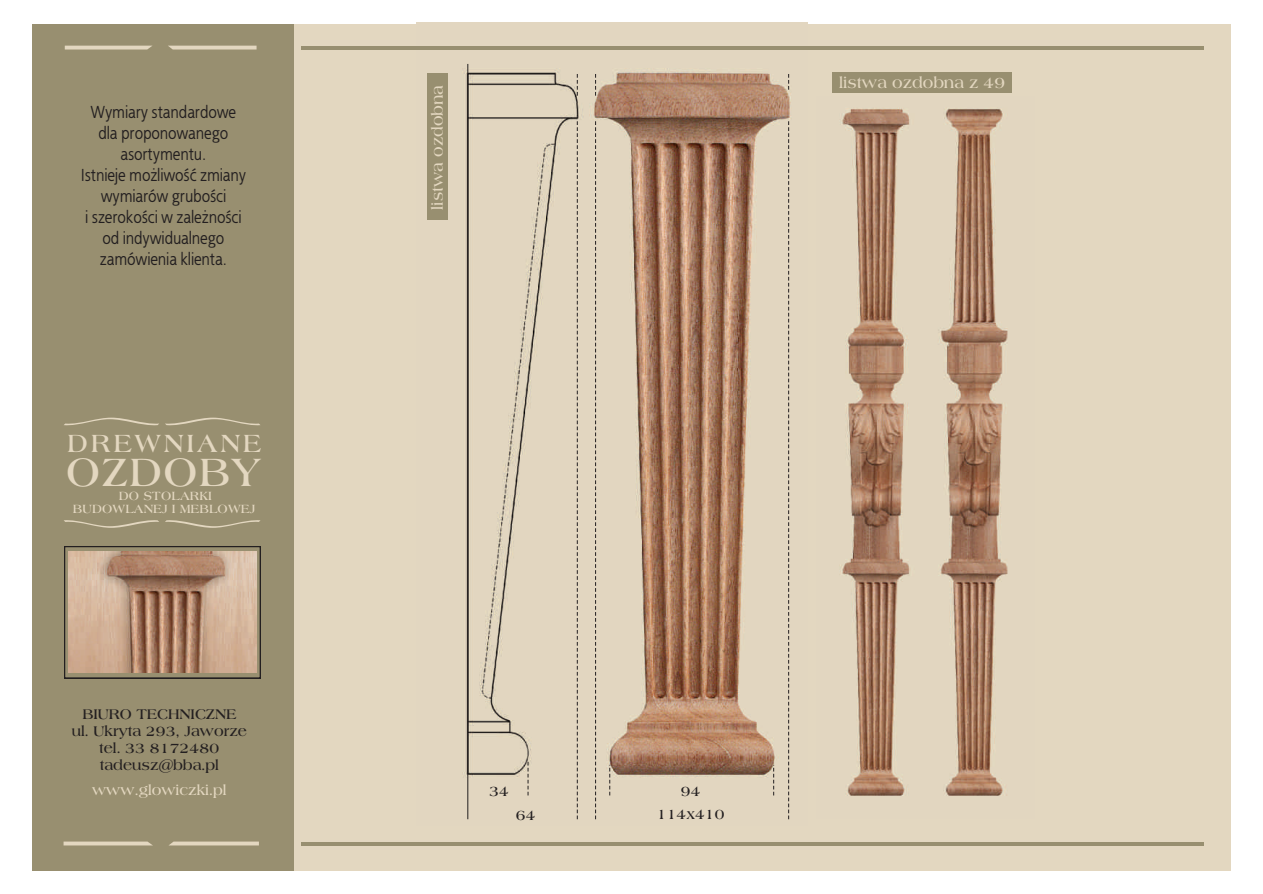
<style>
.page{position:relative;width:1263px;height:894px;background:#fff}
.page>*{position:absolute;margin:0;border:0;box-sizing:border-box;transform-origin:0 0}
.t1{font:700 39.3px "EFN Agabus";letter-spacing:.035em;color:#e3d7c0}
.t2{font:700 24.75px "EFN Agabus";letter-spacing:.12em;color:#e3d7c0}
.t3{font:17.25px/20.9px "EFN Bureau";color:#231f20;text-align:center}
.t4{font:700 15.15px "EFN Agabus";color:#e3d7c0}
.t5{font:700 13.95px/17px "EFN Agabus";color:#231f20;text-align:center}
.t6{font:700 13.95px "EFN Agabus";color:#e3d7c0}
.t7{font:700 13.8px/23.2px "EFN Agabus";color:#231f20;text-align:center}
.t8{font:700 11.85px/12.8px "EFN Agabus";letter-spacing:.015em;color:#e3d7c0;text-align:center}
</style>
<div class="page">
<div style="left:291px;top:24px;width:939px;height:847px;background:#e3d7c0"></div>
<img style="left:417px;top:22px;width:391px;height:798px">
<div style="left:32px;top:24px;width:262px;height:847px;background:#988f70"></div>
<svg style="left:64px;top:546px;width:197px;height:133px"></svg>
<svg style="left:65px;top:46px;width:192px;height:4px"></svg>
<svg style="left:64px;top:418px;width:196px;height:8px"></svg>
<svg style="left:64px;top:520px;width:197px;height:8px"></svg>
<svg style="left:64px;top:842px;width:195px;height:3px"></svg>
<hr style="left:302px;top:46px;width:902px;height:3px;background:#988f70">
<hr style="left:302px;top:842px;width:902px;height:3px;background:#988f70">
<div style="left:427px;top:73px;width:21px;height:146px;background:#988f70"></div>
<div style="left:833px;top:72px;width:179px;height:21px;background:#988f70"></div>
<img style="left:842px;top:108px;width:166px;height:688px">
<hr style="left:467px;top:64px;width:1px;height:755px;background:#231f20">
<svg style="left:773px;top:765px;width:1px;height:30px"></svg>
<svg style="left:609px;top:765px;width:1px;height:30px"></svg>
<svg style="left:595px;top:120px;width:1px;height:699px"></svg>
<svg style="left:595px;top:74px;width:1px;height:22px"></svg>
<svg style="left:788px;top:120px;width:1px;height:699px"></svg>
<svg style="left:788px;top:74px;width:1px;height:18px"></svg>
<svg style="left:577px;top:120px;width:1px;height:699px"></svg>
<svg style="left:577px;top:74px;width:1px;height:22px"></svg>
<svg style="left:528px;top:762px;width:1px;height:33px"></svg>
<img style="left:69px;top:551px;width:187px;height:122px">
<p class="t3" style="left:81px;top:103px;width:167px">Wymiary standardowe dla proponowanego asortymentu.<br>Istnieje mo¿liwoœæ zmiany wymiarów gruboœci<br>i szerokoœci w zale¿noœci od indywidualnego zamówienia klienta.</p>
<h2 class="t2" style="left:67px;top:432px;width:195px">DREWNIANE</h2>
<h1 class="t1" style="left:66px;top:455px;width:196px">OZDOBY</h1>
<p class="t8" style="left:73px;top:491px;width:184px">DO STOLARKI<br>BUDOWLANEJ I MEBLOWEJ</p>
<p class="t5" style="left:72px;top:707px;width:177px">BIURO TECHNICZNE<br>ul. Ukryta 293, Jaworze tel. 33 8172480 tadeusz@bba.pl</p>
<p class="t6" style="left:92px;top:784px;width:136px">www.glowiczki.pl</p>
<p class="t4" style="left:431px;top:210px;width:126px;rotate:-90deg">listwa ozdobna</p>
<p class="t4" style="left:839px;top:76px;width:168px">listwa ozdobna z 49</p>
<p class="t7" style="left:489px;top:781px;width:21px">34</p>
<p class="t7" style="left:516px;top:805px;width:21px">64</p>
<p class="t7" style="left:657px;top:781px;width:69px">94<br>114x410</p>
</div>
